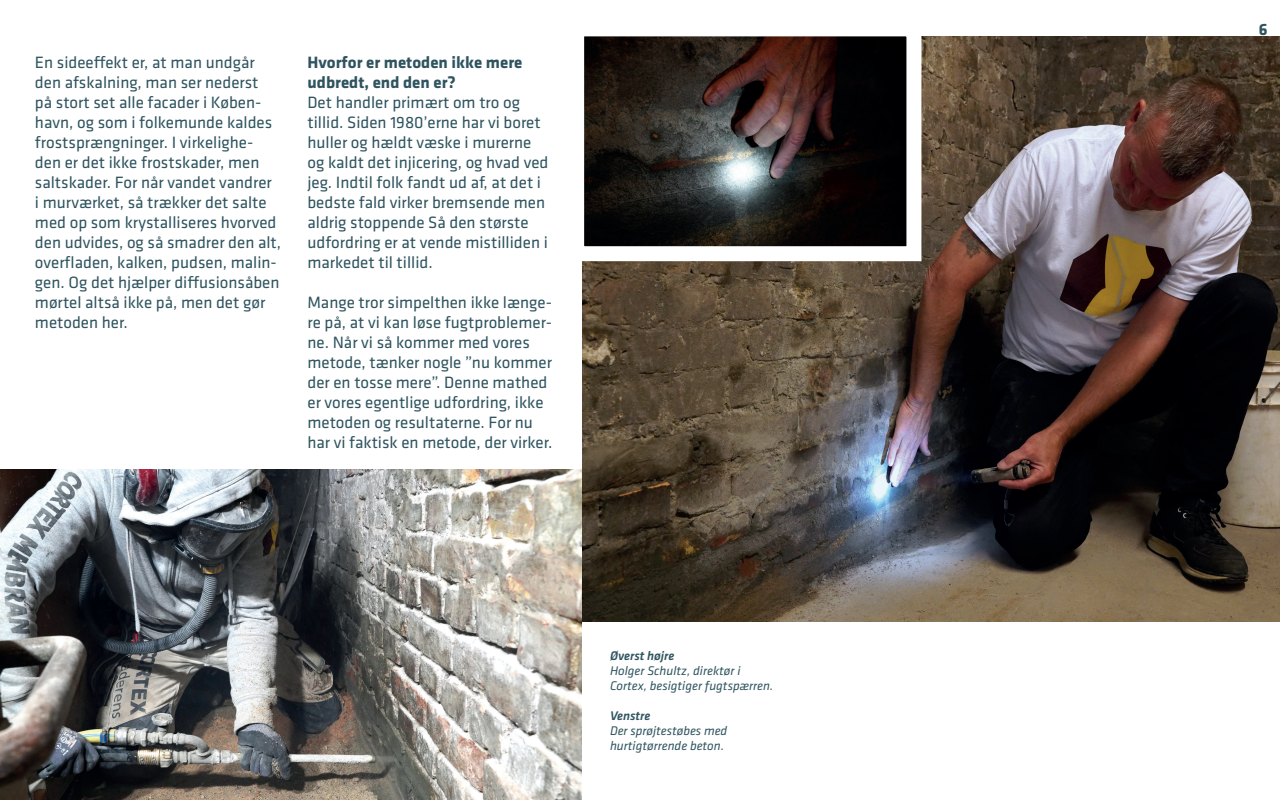
<style>
.page{position:relative;width:1280px;height:800px;background:#fff}
.page>*{position:absolute;margin:0;border:0;box-sizing:border-box;transform-origin:0 0}
.t1{font:17px/20px "Klavika";color:#2f545f}
.t2{font:700 17px/20px "Klavika";color:#2f545f}
.t3{font:italic 13px/15px "Klavika";color:#2f545f}
.t4{font:italic 500 13px "Klavika";color:#2f545f}
</style>
<div class="page">
<img style="left:0;top:470px;width:582px;height:330px">
<img style="left:582px;top:36px;width:698px;height:586px">
<img style="left:585px;top:37px;width:320px;height:208px">
<p class="t1" style="left:35px;top:53px;width:248px">En sideeffekt er, at man undgår den afskalning, man ser nederst<br>på stort set alle facader i Køben&shy;havn, og som i folkemunde kaldes frostsprængninger. I virkelighe&shy;den er det ikke frostskader, men saltskader. For når vandet vandrer<br>i murværket, så trækker det salte med op som krystalliseres hvorved den udvides, og så smadrer den alt, overfladen, kalken, pudsen, malin&shy;gen. Og det hjælper diffusionsåben mørtel altså ikke på, men det gør metoden her.</p>
<p class="t2" style="left:307px;top:53px;width:217px">Hvorfor er metoden ikke mere udbredt, end den er?</p>
<p class="t1" style="left:307px;top:93px;width:242px">Det handler primært om tro og tillid. Siden 1980’erne har vi boret huller og hældt væske i murerne og kaldt det injicering, og hvad ved jeg. Indtil folk fandt ud af, at det i bedste fald virker bremsende men aldrig stoppende Så den største udfordring er at vende mistilliden i markedet til tillid.</p>
<p class="t1" style="left:307px;top:292px;width:246px">Mange tror simpelthen ikke længe&shy;re på, at vi kan løse fugtproblemer&shy;ne. Når vi så kommer med vores metode, tænker nogle ”nu kommer der en tosse mere”. Denne mathed er vores egentlige udfordring, ikke metoden og resultaterne. For nu har vi faktisk en metode, der virker.</p>
<p class="t4" style="left:610px;top:648px;width:66px">Øverst højre</p>
<p class="t3" style="left:610px;top:663px;width:165px">Holger Schultz, direktør i<br>Cortex, besigtiger fugtspærren.</p>
<p class="t4" style="left:610px;top:708px;width:42px">Venstre</p>
<p class="t3" style="left:610px;top:723px;width:119px">Der sprøjtestøbes med hurtigtørrende beton.</p>
<p class="t2" style="left:1259px;top:20px;width:10px">6</p>
</div>
